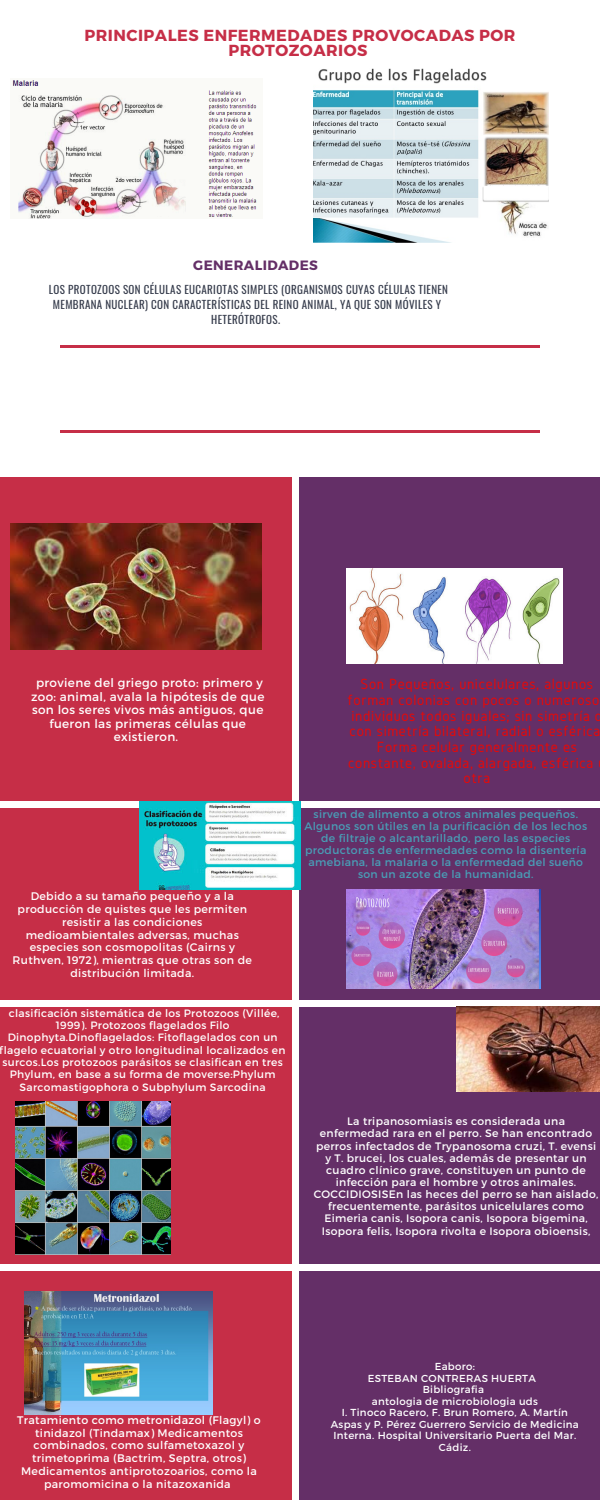
<style>
.page{position:relative;width:600px;height:1500px;background:#fff}
.page>*{position:absolute;margin:0;border:0;box-sizing:border-box;transform-origin:0 0}
.t1{font:700 16px/15.8px "Montserrat";letter-spacing:.03em;color:#c62e47;text-align:center}
.t2{font:15.4px/15.7px "Gidole";letter-spacing:.04em;color:#e60909;text-align:center}
.t3{font:700 13.5px "Montserrat";letter-spacing:.03em;color:#642f67}
.t4{font:12px/13.5px "Montserrat";letter-spacing:.03em;color:#fff;text-align:center}
.t5{font:11px/12.8px "Montserrat";letter-spacing:.03em;color:#fff;text-align:center}
.t6{font:11px/15px "Oswald";letter-spacing:.03em;color:#363c4c;text-align:center}
.t7{font:10.9px/12px "Montserrat";letter-spacing:.03em;color:#499db6;text-align:center}
.t8{font:10.8px/12.1px "Montserrat";letter-spacing:.03em;color:#fff;text-align:center}
.t9{font:10.6px/12.3px "Montserrat";letter-spacing:.03em;color:#fff;text-align:center}
.t10{font:10.2px/11.4px "Montserrat";letter-spacing:.03em;color:#fff;text-align:center}
</style>
<div class="page">
<div style="left:0;top:477px;width:292px;height:1023px;background:#c62e47"></div>
<div style="left:300px;top:477px;width:300px;height:1023px;background:#642f67"></div>
<hr style="left:60px;top:345px;width:480px;height:2px;background:#c62e47">
<hr style="left:60px;top:430px;width:480px;height:3px;background:#c62e47">
<div style="left:0;top:801px;width:600px;height:7px;background:#fff"></div>
<div style="left:0;top:1000px;width:600px;height:6px;background:#fff"></div>
<div style="left:0;top:1264px;width:600px;height:6px;background:#fff"></div>
<img style="left:12px;top:80px;width:245px;height:138px">
<img style="left:313px;top:68px;width:236px;height:175px">
<img style="left:347px;top:568px;width:216px;height:95px">
<img style="left:11px;top:523px;width:251px;height:126px">
<img style="left:140px;top:801px;width:160px;height:89px">
<img style="left:347px;top:890px;width:193px;height:99px">
<img style="left:16px;top:1102px;width:155px;height:153px">
<img style="left:456px;top:1006px;width:144px;height:86px">
<img style="left:25px;top:1291px;width:188px;height:123px">
<p class="t1" style="left:84px;top:26px;width:433px">PRINCIPALES ENFERMEDADES PROVOCADAS POR<br>PROTOZOARIOS</p>
<p class="t3" style="left:193px;top:256px;width:126px">GENERALIDADES</p>
<p class="t6" style="left:49px;top:281px;width:401px">LOS PROTOZOOS SON CÉLULAS EUCARIOTAS SIMPLES (ORGANISMOS CUYAS CÉLULAS TIENEN<br>MEMBRANA NUCLEAR) CON CARACTERÍSTICAS DEL REINO ANIMAL, YA QUE SON MÓVILES Y<br>HETERÓTROFOS.</p>
<p class="t4" style="left:31px;top:676px;width:235px">proviene del griego proto: primero y zoo: animal, avala la hipótesis de que son los seres vivos más antiguos, que fueron las primeras células que existieron.</p>
<p class="t5" style="left:13px;top:890px;width:241px">Debido a su tamaño pequeño y a la producción de quistes que les permiten resistir a las condiciones medioambientales adversas, muchas especies son cosmopolitas (Cairns y Ruthven, 1972), mientras que otras son de distribución limitada.</p>
<p class="t9" style="left:0;top:1006px;width:287px">clasificación sistemática de los Protozoos (Villée, 1999). Protozoos flagelados Filo Dinophyta.Dinoflagelados: Fitoflagelados con un flagelo ecuatorial y otro longitudinal localizados en surcos.Los protozoos parásitos se clasifican en tres Phylum, en base a su forma de moverse:Phylum Sarcomastigophora o Subphylum Sarcodina</p>
<p class="t2" style="left:348px;top:676px;width:256px">Son Pequeños, unicelulares, algunos forman colonias con pocos o numeroso individuos todos iguales; sin simetría o con simetría bilateral, radial o esférica Forma celular generalmente es constante, ovalada, alargada, esférica otra</p>
<p class="t7" style="left:304px;top:808px;width:284px">sirven de alimento a otros animales pequeños.<br>Algunos son útiles en la purificación de los lechos de filtraje o alcantarillado, pero las especies productoras de enfermedades como la disentería amebiana, la malaria o la enfermedad del sueño son un azote de la humanidad.</p>
<p class="t8" style="left:314px;top:1115px;width:286px">La tripanosomiasis es considerada una enfermedad rara en el perro. Se han encontrado perros infectados de Trypanosoma cruzi, T. evensi y T. brucei, los cuales, además de presentar un cuadro clínico grave, constituyen un punto de infección para el hombre y otros animales.<br>COCCIDIOSISEn las heces del perro se han aislado, frecuentemente, parásitos unicelulares como Eimeria canis, Isopora canis, Isopora bigemina, Isopora felis, Isopora rivolta e Isopora obioensis,</p>
<p class="t5" style="left:17px;top:1413px;width:245px">Tratamiento como metronidazol (Flagyl) o tinidazol (Tindamax) Medicamentos combinados, como sulfametoxazol y trimetoprima (Bactrim, Septra, otros)<br>Medicamentos antiprotozoarios, como la paromomicina o la nitazoxanida</p>
<p class="t10" style="left:435px;top:1361px;width:42px">Eaboro:</p>
<p class="t10" style="left:368px;top:1372px;width:170px">ESTEBAN CONTRERAS HUERTA</p>
<p class="t10" style="left:423px;top:1384px;width:63px">Bibliografia</p>
<p class="t10" style="left:372px;top:1395px;width:168px">antologia de microbiologia uds</p>
<p class="t10" style="left:331px;top:1406px;width:250px">I. Tinoco Racero, F. Brun Romero, A. Martín Aspas y P. Pérez Guerrero Servicio de Medicina Interna. Hospital Universitario Puerta del Mar.<br>Cádiz.</p>
</div>
